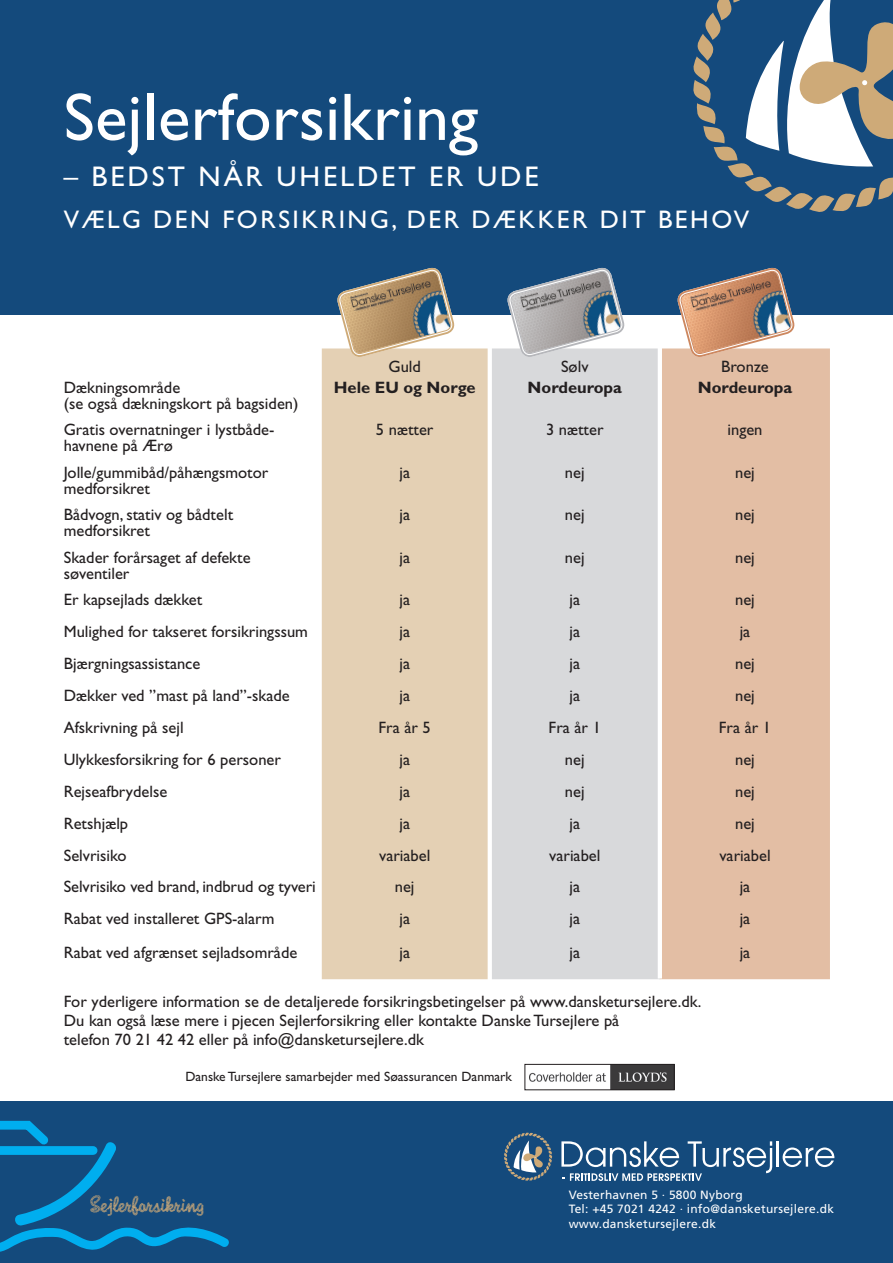
<style>
.page{position:relative;width:893px;height:1263px;background:#fff}
.page>*{position:absolute;margin:0;border:0;box-sizing:border-box;transform-origin:0 0}
.t1{font:67.5px "Gill Sans";letter-spacing:.005em;color:#fff}
.t2{font:28.5px "Gill Sans";letter-spacing:.1em;color:#fff}
.t3{font:25.5px "Gill Sans";letter-spacing:.1em;color:#fff}
.t4{font:25.05px "Rope MF";color:#ceaa78}
.t5{font:16.5px/15.9px "Gill Sans";color:#231f20}
.t6{font:700 16.5px "Gill Sans";color:#231f20}
.Brødtekst{font:13.5px "Gill Sans";color:#231f20}
.t7{font:12px "Frutiger";letter-spacing:.02em;color:#fff}
</style>
<div class="page">
<div style="left:0;top:1101px;width:893px;height:162px;background:#144a7c"></div>
<svg style="left:0;top:1120px;width:229px;height:132px"></svg>
<svg style="left:504px;top:1132px;width:49px;height:49px"></svg>
<svg style="left:561px;top:1141px;width:211px;height:40px"></svg>
<hr style="left:777px;top:1141px;width:2px;height:25px;background:#fff">
<svg style="left:783px;top:1147px;width:51px;height:20px"></svg>
<div style="left:0;top:0;width:893px;height:315px;background:#144a7c"></div>
<div style="left:322px;top:348px;width:166px;height:631px;background:#e4d0b4"></div>
<div style="left:492px;top:348px;width:168px;height:631px;background:#d8d9db"></div>
<div style="left:661px;top:348px;width:169px;height:631px;background:#e3bea4"></div>
<hr style="left:660px;top:945px;width:1px;height:34px;background:#d1d2d4">
<svg style="left:321px;top:349px;width:1px;height:630px"></svg>
<svg style="left:337px;top:267px;width:118px;height:111px"></svg>
<svg style="left:507px;top:267px;width:118px;height:111px"></svg>
<svg style="left:677px;top:267px;width:118px;height:111px"></svg>
<hr style="left:658px;top:339px;width:4px;height:639px;background:#fff">
<img style="left:529px;top:1066px;width:143px;height:22px">
<div style="left:525px;top:1064px;width:149px;height:26px;border:1px solid #231f20"></div>
<svg style="left:693px;top:0;width:200px;height:212px"></svg>
<p class="t1" style="left:64px;top:78px;width:416px">Sejlerforsikring</p>
<p class="t2" style="left:64px;top:160px;width:476px">– BEDST NÅR UHELDET ER UDE</p>
<p class="t3" style="left:64px;top:205px;width:687px">VÆLG DEN FORSIKRING, DER DÆKKER DIT BEHOV</p>
<p class="t5" style="left:388px;top:358px;width:34px">Guld</p>
<p class="t5" style="left:561px;top:358px;width:29px">Sølv</p>
<p class="t5" style="left:721px;top:358px;width:49px">Bronze</p>
<p class="t5" style="left:64px;top:379px;width:236px">Dækningsområde<br>(se også dækningskort på bagsiden)</p>
<p class="t6" style="left:334px;top:377px;width:143px">Hele EU og Norge</p>
<p class="t6" style="left:528px;top:377px;width:96px">Nordeuropa</p>
<p class="t6" style="left:698px;top:377px;width:96px">Nordeuropa</p>
<p class="t5" style="left:64px;top:422px;width:212px">Gratis overnatninger i lystbåde&shy;havnene på Ærø</p>
<p class="t5" style="left:376px;top:422px;width:59px">5 nætter</p>
<p class="t5" style="left:546px;top:422px;width:59px">3 nætter</p>
<p class="t5" style="left:727px;top:422px;width:37px">ingen</p>
<p class="t5" style="left:64px;top:464px;width:206px">Jolle/gummibåd/påhængsmotor medforsikret</p>
<p class="t5" style="left:399px;top:464px;width:12px">ja</p>
<p class="t5" style="left:565px;top:464px;width:21px">nej</p>
<p class="t5" style="left:735px;top:464px;width:21px">nej</p>
<p class="t5" style="left:64px;top:507px;width:171px">Bådvogn, stativ og bådtelt medforsikret</p>
<p class="t5" style="left:399px;top:507px;width:12px">ja</p>
<p class="t5" style="left:565px;top:507px;width:21px">nej</p>
<p class="t5" style="left:735px;top:507px;width:21px">nej</p>
<p class="t5" style="left:64px;top:549px;width:188px">Skader forårsaget af defekte søventiler</p>
<p class="t5" style="left:399px;top:549px;width:12px">ja</p>
<p class="t5" style="left:565px;top:549px;width:21px">nej</p>
<p class="t5" style="left:735px;top:549px;width:21px">nej</p>
<p class="t5" style="left:64px;top:592px;width:140px">Er kapsejlads dækket</p>
<p class="t5" style="left:399px;top:592px;width:12px">ja</p>
<p class="t5" style="left:569px;top:592px;width:12px">ja</p>
<p class="t5" style="left:735px;top:592px;width:21px">nej</p>
<p class="t5" style="left:64px;top:624px;width:246px">Mulighed for takseret forsikringssum</p>
<p class="t5" style="left:399px;top:624px;width:12px">ja</p>
<p class="t5" style="left:569px;top:624px;width:12px">ja</p>
<p class="t5" style="left:740px;top:624px;width:12px">ja</p>
<p class="t5" style="left:64px;top:656px;width:138px">Bjærgningsassistance</p>
<p class="t5" style="left:399px;top:656px;width:12px">ja</p>
<p class="t5" style="left:569px;top:656px;width:12px">ja</p>
<p class="t5" style="left:735px;top:656px;width:21px">nej</p>
<p class="t5" style="left:64px;top:688px;width:227px">Dækker ved ”mast på land”-skade</p>
<p class="t5" style="left:399px;top:688px;width:12px">ja</p>
<p class="t5" style="left:569px;top:688px;width:12px">ja</p>
<p class="t5" style="left:735px;top:688px;width:21px">nej</p>
<p class="t5" style="left:64px;top:719px;width:121px">Afskrivning på sejl</p>
<p class="t5" style="left:379px;top:719px;width:54px">Fra år 5</p>
<p class="t5" style="left:549px;top:719px;width:54px">Fra år 1</p>
<p class="t5" style="left:719px;top:719px;width:54px">Fra år 1</p>
<p class="t5" style="left:64px;top:751px;width:219px">Ulykkesforsikring for 6 personer</p>
<p class="t5" style="left:399px;top:751px;width:12px">ja</p>
<p class="t5" style="left:565px;top:751px;width:21px">nej</p>
<p class="t5" style="left:735px;top:751px;width:21px">nej</p>
<p class="t5" style="left:64px;top:783px;width:105px">Rejseafbrydelse</p>
<p class="t5" style="left:399px;top:783px;width:12px">ja</p>
<p class="t5" style="left:565px;top:783px;width:21px">nej</p>
<p class="t5" style="left:735px;top:783px;width:21px">nej</p>
<p class="t5" style="left:64px;top:815px;width:66px">Retshjælp</p>
<p class="t5" style="left:399px;top:815px;width:12px">ja</p>
<p class="t5" style="left:569px;top:815px;width:12px">ja</p>
<p class="t5" style="left:735px;top:815px;width:21px">nej</p>
<p class="t5" style="left:64px;top:847px;width:64px">Selvrisiko</p>
<p class="t5" style="left:379px;top:847px;width:53px">variabel</p>
<p class="t5" style="left:549px;top:847px;width:53px">variabel</p>
<p class="t5" style="left:719px;top:847px;width:53px">variabel</p>
<p class="t5" style="left:64px;top:879px;width:253px">Selvrisiko ved brand, indbrud og tyveri</p>
<p class="t5" style="left:395px;top:879px;width:21px">nej</p>
<p class="t5" style="left:569px;top:879px;width:12px">ja</p>
<p class="t5" style="left:740px;top:879px;width:12px">ja</p>
<p class="t5" style="left:64px;top:911px;width:212px">Rabat ved installeret GPS-alarm</p>
<p class="t5" style="left:399px;top:911px;width:12px">ja</p>
<p class="t5" style="left:569px;top:911px;width:12px">ja</p>
<p class="t5" style="left:740px;top:911px;width:12px">ja</p>
<p class="t5" style="left:64px;top:944px;width:235px">Rabat ved afgrænset sejladsområde</p>
<p class="t5" style="left:399px;top:944px;width:12px">ja</p>
<p class="t5" style="left:569px;top:944px;width:12px">ja</p>
<p class="t5" style="left:740px;top:944px;width:12px">ja</p>
<p class="t5" style="left:64px;top:992px;width:639px;line-height:18.9px">For yderligere information se de detaljerede forsikringsbetingelser på www.dansketursejlere.dk.<br>Du kan også læse mere i pjecen Sejlerforsikring eller kontakte Danske Tursejlere på<br>telefon 70 21 42 42 eller på info@dansketursejlere.dk</p>
<p class="Brødtekst" style="left:185px;top:1069px;width:328px">Danske Tursejlere samarbejder med Søassurancen Danmark</p>
<h3 class="t4" style="left:90px;top:1192px;width:115px">Sejlerforsikring</h3>
<p class="t7" style="left:569px;top:1188px;width:176px">Vesterhavnen 5 · 5800 Nyborg</p>
<p class="t7" style="left:569px;top:1202px;width:267px">Tel: +45 7021 4242 · info@dansketursejlere.dk</p>
<p class="t7" style="left:569px;top:1216px;width:149px">www.dansketursejlere.dk</p>
</div>
